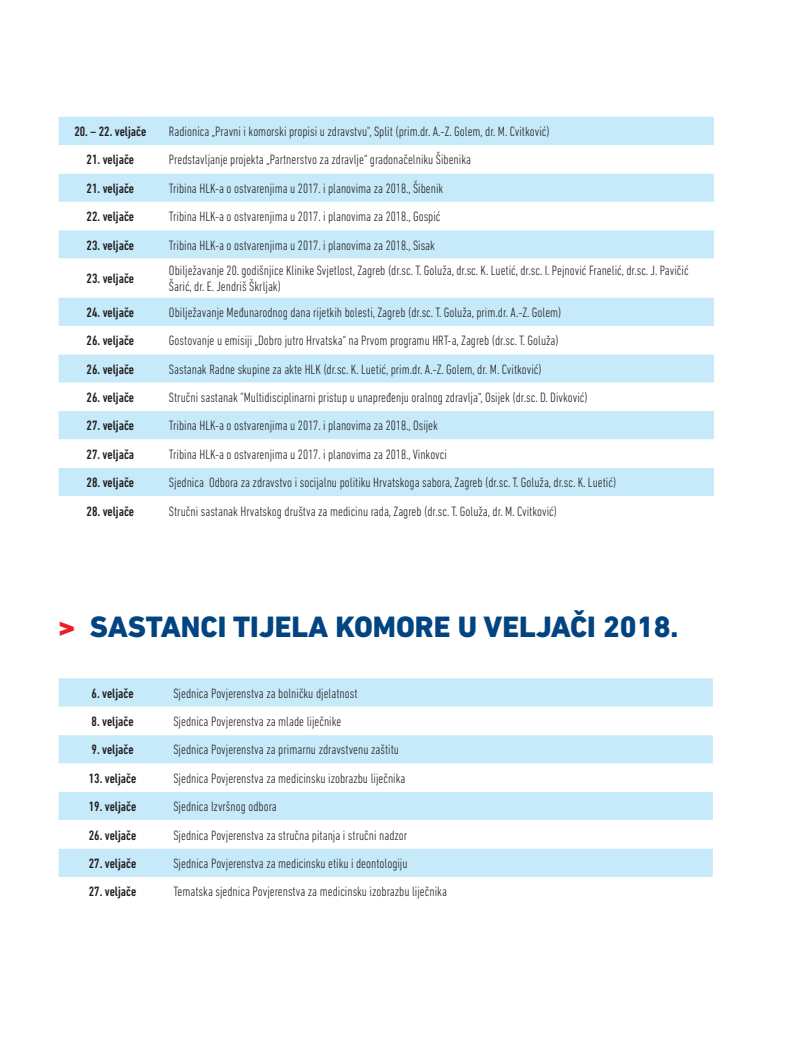
<style>
.page{position:relative;width:798px;height:1046px;background:#fff}
.page>*{position:absolute;margin:0;border:0;box-sizing:border-box;transform-origin:0 0}
.t1{font:800 30px "DIN Next LT Pro";color:#014481}
.t2{font:300 condensed 13.75px/16.2px "DIN Next LT Pro";color:#231f20}
.t3{font:500 condensed 13.75px "DIN Next LT Pro";color:#231f20}
.s1{color:#ee1d23}
</style>
<div class="page">
<div style="left:58px;top:117px;width:655px;height:28px;background:#c6eafa"></div>
<svg style="left:58px;top:173px;width:655px;height:323px;fill:#c6eafa"></svg>
<div style="left:58px;top:678px;width:654px;height:28px;background:#c6eafa"></div>
<svg style="left:58px;top:706px;width:654px;height:171px"></svg>
<p class="t3" style="left:74px;top:124px;width:73px">20. – 22. veljače</p>
<p class="t2" style="left:169px;top:123px;width:382px">Radionica „Pravni i komorski propisi u zdravstvu", Split (prim.dr. A.-Z. Golem, dr. M. Cvitković)</p>
<p class="t3" style="left:86px;top:152px;width:49px">21. veljače</p>
<p class="t2" style="left:169px;top:151px;width:303px">Predstavljanje projekta „Partnerstvo za zdravlje“ gradonačelniku Šibenika</p>
<p class="t3" style="left:86px;top:180px;width:49px">21. veljače</p>
<p class="t2" style="left:169px;top:180px;width:276px">Tribina HLK-a o ostvarenjima u 2017. i planovima za 2018., Šibenik</p>
<p class="t3" style="left:86px;top:209px;width:49px">22. veljače</p>
<p class="t2" style="left:169px;top:208px;width:273px">Tribina HLK-a o ostvarenjima u 2017. i planovima za 2018., Gospić</p>
<p class="t3" style="left:86px;top:237px;width:49px">23. veljače</p>
<p class="t2" style="left:169px;top:237px;width:267px">Tribina HLK-a o ostvarenjima u 2017. i planovima za 2018., Sisak</p>
<p class="t3" style="left:86px;top:271px;width:49px">23. veljače</p>
<p class="t2" style="left:169px;top:262px;width:521px">Obilježavanje 20. godišnjice Klinike Svjetlost, Zagreb (dr.sc. T. Goluža, dr.sc. K. Luetić, dr.sc. I. Pejnović Franelić, dr.sc. J. Pavičić<br>Šarić, dr. E. Jendriš Škrljak)</p>
<p class="t3" style="left:86px;top:304px;width:49px">24. veljače</p>
<p class="t2" style="left:169px;top:304px;width:394px">Obilježavanje Međunarodnog dana rijetkih bolesti, Zagreb (dr.sc. T. Goluža, prim.dr. A.-Z. Golem)</p>
<p class="t3" style="left:86px;top:333px;width:49px">26. veljače</p>
<p class="t2" style="left:169px;top:332px;width:391px">Gostovanje u emisiji „Dobro jutro Hrvatska“ na Prvom programu HRT-a, Zagreb (dr.sc. T. Goluža)</p>
<p class="t3" style="left:86px;top:361px;width:49px">26. veljače</p>
<p class="t2" style="left:169px;top:361px;width:374px">Sastanak Radne skupine za akte HLK (dr.sc. K. Luetić, prim.dr. A.-Z. Golem, dr. M. Cvitković)</p>
<p class="t3" style="left:86px;top:389px;width:49px">26. veljače</p>
<p class="t2" style="left:169px;top:389px;width:420px">Stručni sastanak "Multidisciplinarni pristup u unapređenju oralnog zdravlja“, Osijek (dr.sc. D. Divković)</p>
<p class="t3" style="left:86px;top:418px;width:49px">27. veljače</p>
<p class="t2" style="left:169px;top:417px;width:270px">Tribina HLK-a o ostvarenjima u 2017. i planovima za 2018., Osijek</p>
<p class="t3" style="left:86px;top:446px;width:49px">27. veljača</p>
<p class="t2" style="left:169px;top:446px;width:279px">Tribina HLK-a o ostvarenjima u 2017. i planovima za 2018., Vinkovci</p>
<p class="t3" style="left:86px;top:474px;width:49px">28. veljače</p>
<p class="t2" style="left:169px;top:474px;width:448px">Sjednica Odbora za zdravstvo i socijalnu politiku Hrvatskoga sabora, Zagreb (dr.sc. T. Goluža, dr.sc. K. Luetić)</p>
<p class="t3" style="left:86px;top:503px;width:49px">28. veljače</p>
<p class="t2" style="left:169px;top:502px;width:389px">Stručni sastanak Hrvatskog društva za medicinu rada, Zagreb (dr.sc. T. Goluža, dr. M. Cvitković)</p>
<p class="t1" style="left:58px;top:609px;width:621px"><span class="s1">&gt;</span> SASTANCI TIJELA KOMORE U VELJAČI 2018.</p>
<p class="t3" style="left:91px;top:685px;width:44px">6. veljače</p>
<p class="t2" style="left:173px;top:684px;width:185px">Sjednica Povjerenstva za bolničku djelatnost</p>
<p class="t3" style="left:91px;top:713px;width:44px">8. veljače</p>
<p class="t2" style="left:173px;top:713px;width:169px">Sjednica Povjerenstva za mlade liječnike</p>
<p class="t3" style="left:91px;top:742px;width:44px">9. veljače</p>
<p class="t2" style="left:173px;top:741px;width:227px">Sjednica Povjerenstva za primarnu zdravstvenu zaštitu</p>
<p class="t3" style="left:89px;top:770px;width:49px">13. veljače</p>
<p class="t2" style="left:173px;top:769px;width:233px">Sjednica Povjerenstva za medicinsku izobrazbu liječnika</p>
<p class="t3" style="left:89px;top:798px;width:49px">19. veljače</p>
<p class="t2" style="left:173px;top:798px;width:105px">Sjednica Izvršnog odbora</p>
<p class="t3" style="left:89px;top:827px;width:49px">26. veljače</p>
<p class="t2" style="left:173px;top:826px;width:235px">Sjednica Povjerenstva za stručna pitanja i stručni nadzor</p>
<p class="t3" style="left:89px;top:855px;width:49px">27. veljače</p>
<p class="t2" style="left:173px;top:854px;width:235px">Sjednica Povjerenstva za medicinsku etiku i deontologiju</p>
<p class="t3" style="left:89px;top:883px;width:49px">27. veljače</p>
<p class="t2" style="left:173px;top:883px;width:275px">Tematska sjednica Povjerenstva za medicinsku izobrazbu liječnika</p>
</div>
